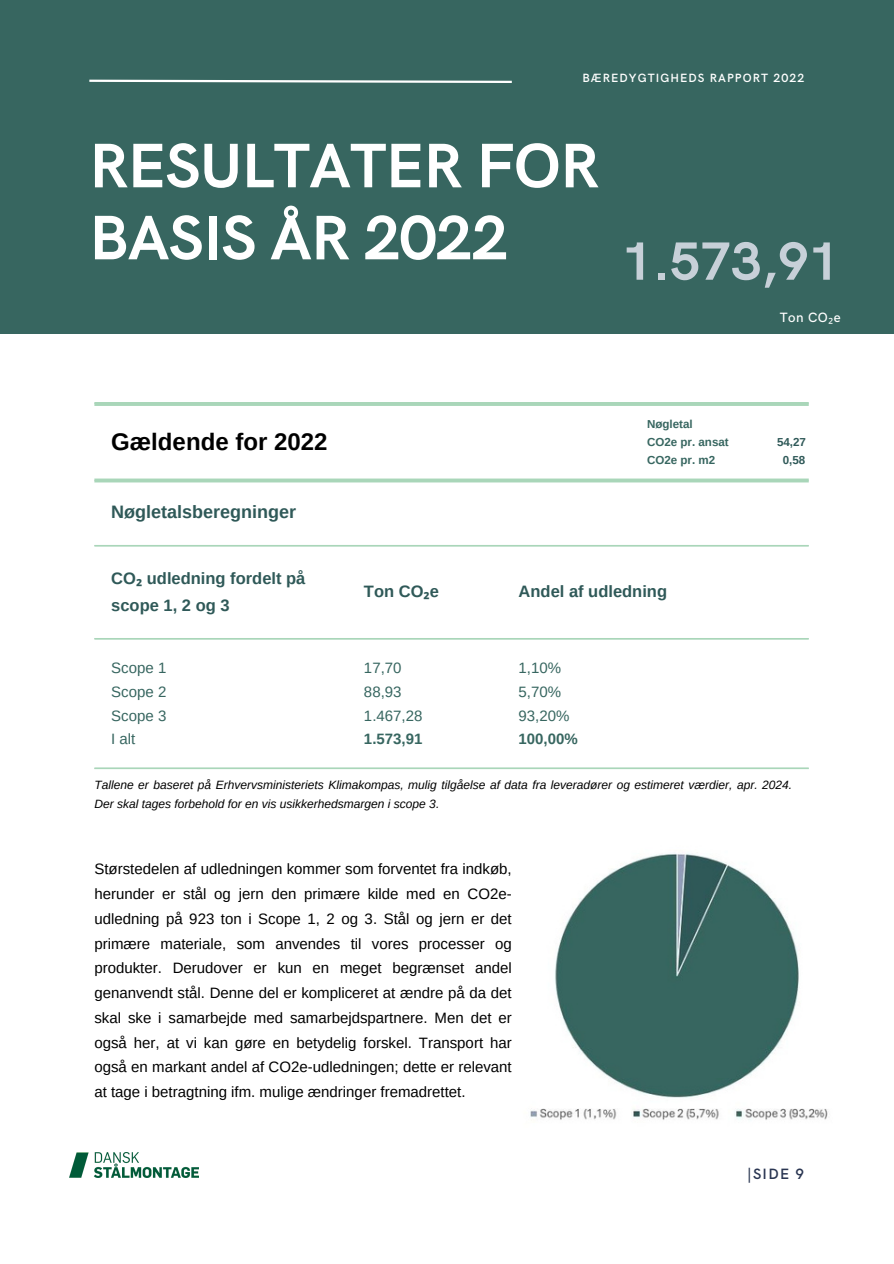
<style>
.page{position:relative;width:894px;height:1264px;background:#fff}
.page>*{position:absolute;margin:0;border:0;box-sizing:border-box;transform-origin:0 0}
.t1{font:700 63px/72px "HK Grotesk";letter-spacing:-.01em;color:#fff}
.t2{font:700 54px "HK Grotesk";color:#c7d0d8}
.t3{font:700 24px "Arimo";color:#000}
.t4{font:700 18px "Arimo";color:#2f5958}
.t5{font:700 16.5px/27px "Arimo";color:#2f5958}
.t6{font:15px/24.8px "Arimo";color:#000;text-align:justify}
.t7{font:15px "Arimo";color:#376660}
.t8{font:700 15px "Arimo";color:#376660}
.t9{font:600 15px "HK Grotesk";color:#2a3652}
.t10{font:500 13.5px "HK Grotesk";color:#fff}
.t11{font:italic 12px/19px "Arimo";color:#000}
.t12{font:600 12px "HK Grotesk";letter-spacing:.09em;color:#fff}
.t13{font:700 11.55px "Arimo";color:#376660}
.t14{font:700 11.55px "Arimo";color:#2f5958}
.s1{font-family:"Noto Sans";font-weight:400}
.s2{font-family:"Noto Sans"}
</style>
<div class="page">
<div style="left:0;top:0;width:893px;height:334px;background:#376660"></div>
<svg style="left:89px;top:79px;width:423px;height:4px"></svg>
<img style="left:69px;top:1152px;width:129px;height:25px">
<hr style="left:94px;top:545px;width:714px;height:1px;background:#a9d6b9">
<hr style="left:94px;top:638px;width:714px;height:1px;background:#a9d6b9">
<hr style="left:94px;top:767px;width:714px;height:2px;background:#a9d6b9">
<hr style="left:94px;top:402px;width:714px;height:4px;background:#a9d6b9">
<svg style="left:94px;top:478px;width:714px;height:4px;fill:#a9d6b9"></svg>
<img style="left:530px;top:852px;width:298px;height:268px">
<p class="t12" style="left:582px;top:71px;width:223px">BÆREDYGTIGHEDS RAPPORT 2022</p>
<p class="t1" style="left:89px;top:132px;width:511px">RESULTATER FOR<br>BASIS ÅR 2022</p>
<p class="t2" style="left:621px;top:231px;width:219px">1.573,91</p>
<p class="t10" style="left:779px;top:309px;width:62px">Ton CO<span class="s1">₂</span>e</p>
<h1 class="t3" style="left:111px;top:428px;width:218px">Gældende for 2022</h1>
<h2 class="t4" style="left:111px;top:502px;width:186px">Nøgletalsberegninger</h2>
<h5 class="t13" style="left:647px;top:417px;width:47px">Nøgletal</h5>
<p class="t13" style="left:647px;top:435px;width:83px">CO2e pr. ansat</p>
<p class="t14" style="left:776px;top:435px;width:30px">54,27</p>
<h3 class="t13" style="left:647px;top:454px;width:70px">CO2e pr. m2</h3>
<h3 class="t14" style="left:782px;top:454px;width:24px">0,58</h3>
<h4 class="t5" style="left:111px;top:564px;width:196px">CO<span class="s2">₂</span> udledning fordelt på scope 1, 2 og 3</h4>
<p class="t7" style="left:111px;top:660px;width:57px">Scope 1</p>
<p class="t7" style="left:111px;top:683px;width:57px">Scope 2</p>
<p class="t7" style="left:111px;top:707px;width:57px">Scope 3</p>
<p class="t7" style="left:111px;top:730px;width:26px">I alt</p>
<p class="t5" style="left:364px;top:578px;width:76px">Ton CO<span class="s2">₂</span>e</p>
<p class="t5" style="left:518px;top:578px;width:150px">Andel af udledning</p>
<p class="t7" style="left:364px;top:660px;width:39px">17,70</p>
<p class="t7" style="left:364px;top:683px;width:39px">88,93</p>
<p class="t7" style="left:364px;top:707px;width:60px">1.467,28</p>
<p class="t8" style="left:364px;top:730px;width:60px">1.573,91</p>
<p class="t7" style="left:518px;top:660px;width:44px">1,10%</p>
<p class="t7" style="left:518px;top:683px;width:44px">5,70%</p>
<p class="t7" style="left:518px;top:707px;width:52px">93,20%</p>
<p class="t8" style="left:518px;top:730px;width:61px">100,00%</p>
<p class="t11" style="left:94px;top:775px;width:699px">Tallene er baseret på Erhvervsministeriets Klimakompas, mulig tilgåelse af data fra leveradører og estimeret værdier, apr. 2024.<br>Der skal tages forbehold for en vis usikkerhedsmargen i scope 3.</p>
<p class="t6" style="left:94px;top:856px;width:419px">Størstedelen af udledningen kommer som forventet fra indkøb, herunder er stål og jern den primære kilde med en CO2e&shy;udledning på 923 ton i Scope 1, 2 og 3. Stål og jern er det primære materiale, som anvendes til vores processer og produkter. Derudover er kun en meget begrænset andel genanvendt stål. Denne del er kompliceret at ændre på da det skal ske i samarbejde med samarbejdspartnere. Men det er også her, at vi kan gøre en betydelig forskel. Transport har også en markant andel af CO2e-udledningen; dette er relevant at tage i betragtning ifm. mulige ændringer fremadrettet.</p>
<p class="t9" style="left:747px;top:1165px;width:59px">|SIDE 9</p>
</div>
